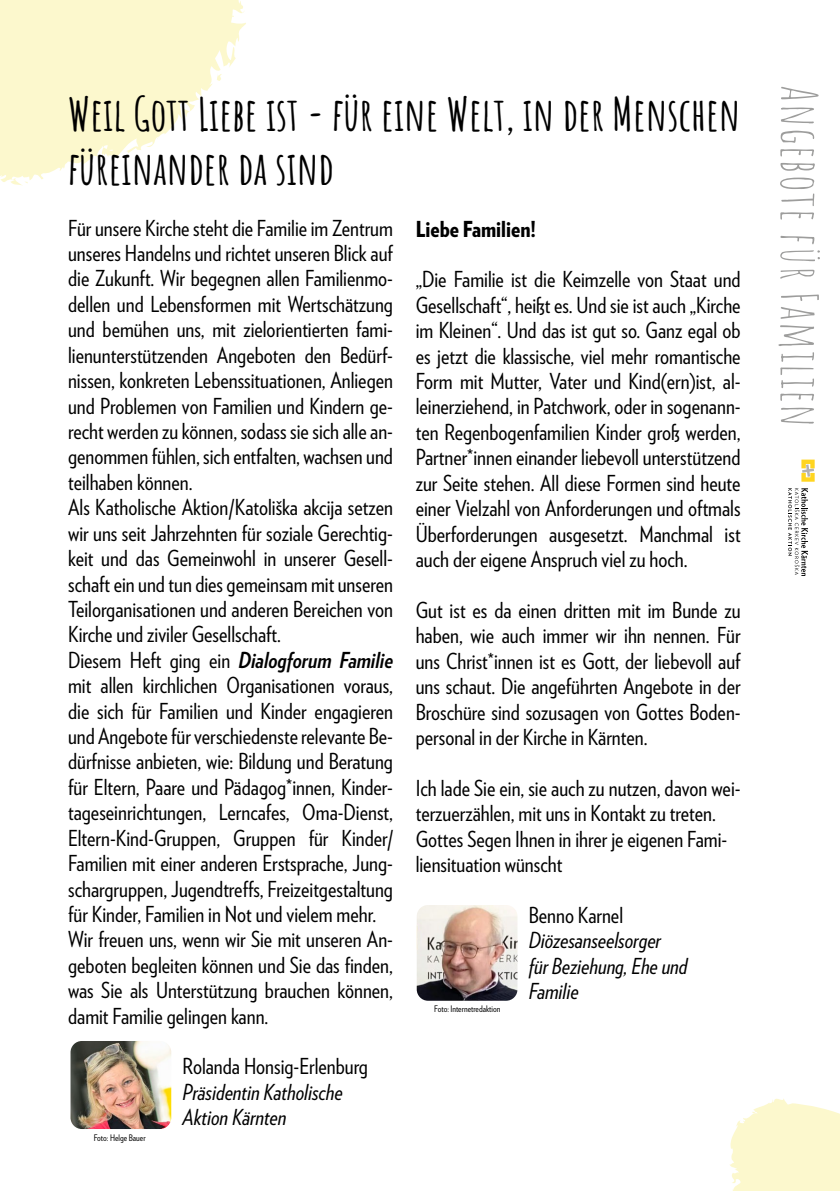
<style>
.page{position:relative;width:840px;height:1191px;background:#fff}
.page>*{position:absolute;margin:0;border:0;box-sizing:border-box;transform-origin:0 0}
.t1{font:50px "Amatic SC";letter-spacing:.02em;color:#9d9d9c}
.t2{font:700 45px/54px "Amatic SC";color:#000}
.t3{font:22px/25.4px "Verlag Condensed";color:#000}
.t4{font:italic 22px/25.4px "Verlag Condensed";color:#000}
.t5{font:900 22px "Verlag Condensed";color:#000}
.t6{font:9px "Verlag Condensed";color:#000}
.s1{font-weight:700;font-style:italic}
</style>
<div class="page">
<svg style="left:730px;top:1098px;width:110px;height:93px;background:#fcf8d4"></svg>
<svg style="left:0;top:0;width:246px;height:186px;fill:#fcf8cd"></svg>
<svg style="left:99px;top:155px;width:4px;height:3px"></svg>
<svg style="left:227px;top:15px;width:7px;height:2px"></svg>
<svg style="left:215px;top:73px;width:9px;height:8px"></svg>
<svg style="left:801px;top:459px;width:13px;height:23px"></svg>
<svg style="left:788px;top:488px;width:19px;height:88px"></svg>
<img style="left:70px;top:1041px;width:101px;height:88px">
<img style="left:416px;top:905px;width:101px;height:95px">
<h2 class="t2" style="left:68px;top:84px;width:673px">Weil Gott Liebe ist - für eine Welt, in der Menschen füreinander da sind</h2>
<p class="t3" style="left:68px;top:214px;width:326px">Für unsere Kirche steht die Familie im Zentrum unseres Handelns und richtet unseren Blick auf die Zukunft. Wir begegnen allen Familienmo&shy;dellen und Lebensformen mit Wertschätzung und bemühen uns, mit zielorientierten fami&shy;lienunterstützenden Angeboten den Bedürf&shy;nissen, konkreten Lebenssituationen, Anliegen und Problemen von Familien und Kindern ge&shy;recht werden zu können, sodass sie sich alle an&shy;genommen fühlen, sich entfalten, wachsen und teilhaben können.<br>Als Katholische Aktion/Katoliška akcija setzen wir uns seit Jahrzehnten für soziale Gerechtig&shy;keit und das Gemeinwohl in unserer Gesell&shy;schaft ein und tun dies gemeinsam mit unseren Teilorganisationen und anderen Bereichen von Kirche und ziviler Gesellschaft.<br>Diesem Heft ging ein <span class="s1">Dialogforum Familie </span>mit allen kirchlichen Organisationen voraus, die sich für Familien und Kinder engagieren und Angebote für verschiedenste relevante Be&shy;dürfnisse anbieten, wie: Bildung und Beratung für Eltern, Paare und Pädagog*innen, Kinder&shy;tageseinrichtungen, Lerncafes, Oma-Dienst, Eltern-Kind-Gruppen, Gruppen für Kinder/ Familien mit einer anderen Erstsprache, Jung&shy;schargruppen, Jugendtreffs, Freizeitgestaltung für Kinder, Familien in Not und vielem mehr.<br>Wir freuen uns, wenn wir Sie mit unseren An&shy;geboten begleiten können und Sie das finden, was Sie als Unterstützung brauchen können, damit Familie gelingen kann.</p>
<p class="t3" style="left:182px;top:1053px;width:187px">Rolanda Honsig-Erlenburg</p>
<p class="t4" style="left:182px;top:1078px;width:161px">Präsidentin Katholische<br>Aktion Kärnten</p>
<p class="t5" style="left:415px;top:211px;width:122px">Liebe Familien!</p>
<p class="t3" style="left:415px;top:266px;width:326px;text-align:justify">„Die Familie ist die Keimzelle von Staat und Gesellschaft“, heißt es. Und sie ist auch „Kirche im Kleinen“. Und das ist gut so. Ganz egal ob es jetzt die klassische, viel mehr romantische Form mit Mutter, Vater und Kind(ern)ist, al&shy;leinerziehend, in Patchwork, oder in sogenann&shy;ten Regenbogenfamilien Kinder groß werden, Partner*innen einander liebevoll unterstützend zur Seite stehen. All diese Formen sind heute einer Vielzahl von Anforderungen und oftmals Überforderungen ausgesetzt. Manchmal ist auch der eigene Anspruch viel zu hoch.</p>
<p class="t3" style="left:415px;top:596px;width:326px;text-align:justify">Gut ist es da einen dritten mit im Bunde zu haben, wie auch immer wir ihn nennen. Für uns Christ*innen ist es Gott, der liebevoll auf uns schaut. Die angeführten Angebote in der Broschüre sind sozusagen von Gottes Boden&shy;personal in der Kirche in Kärnten.</p>
<p class="t3" style="left:415px;top:774px;width:326px">Ich lade Sie ein, sie auch zu nutzen, davon wei&shy;terzuerzählen, mit uns in Kontakt zu treten.<br>Gottes Segen Ihnen in ihrer je eigenen Fami&shy;liensituation wünscht</p>
<p class="t3" style="left:528px;top:901px;width:96px">Benno Karnel</p>
<p class="t4" style="left:528px;top:926px;width:160px">Diözesanseelsorger<br>für Beziehung, Ehe und<br>Familie</p>
<p class="t6" style="left:434px;top:1002px;width:68px">Foto: Internetredaktion</p>
<p class="t6" style="left:94px;top:1131px;width:53px">Foto: Helge Bauer</p>
<h1 class="t1" style="left:835px;top:85px;width:343px;rotate:90deg">Angebote für Familien</h1>
</div>
